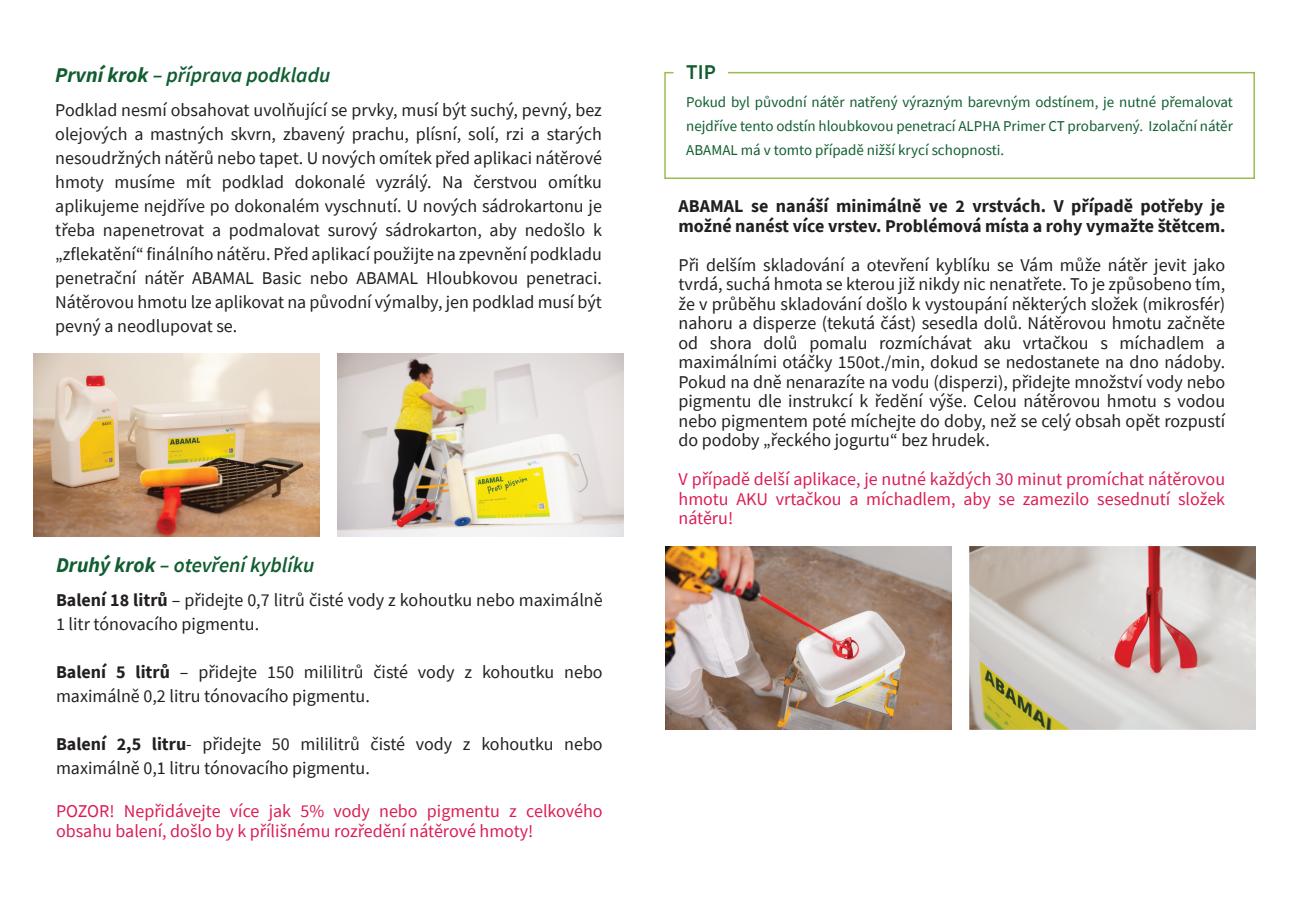
<style>
.page{position:relative;width:1289px;height:919px;background:#fff}
.page>*{position:absolute;margin:0;border:0;box-sizing:border-box;transform-origin:0 0}
.t1{font:italic 600 21px "Source Sans Pro";color:#105d30}
.t2{font:600 21px "Source Sans Pro";color:#105d30}
.t3{font:18px/24px "Source Sans Pro";color:#231f20}
.t4{font:18px/19.5px "Source Sans Pro";color:#da1d54}
.t5{font:700 18px/19.5px "Source Sans Pro";color:#231f20}
.t6{font:15px/24px "Source Sans Pro";color:#105d30;text-align:justify}
.s1{font-weight:700}
</style>
<div class="page">
<img style="left:969px;top:546px;width:286px;height:183px">
<img style="left:665px;top:546px;width:286px;height:183px">
<img style="left:34px;top:353px;width:286px;height:183px">
<img style="left:338px;top:353px;width:285px;height:183px">
<svg style="left:664px;top:71px;width:591px;height:108px"></svg>
<p class="t1" style="left:55px;top:61px;width:276px"><span class="s1">První krok</span> – příprava podkladu</p>
<p class="t3" style="left:55px;top:98px;width:548px;text-align:justify">Podklad nesmí obsahovat uvolňující se prvky, musí být suchý, pevný, bez olejových a mastných skvrn, zbavený prachu, plísní, solí, rzi a starých nesoudržných nátěrů nebo tapet. U nových omítek před aplikaci nátěrové hmoty musíme mít podklad dokonalé vyzrálý. Na čerstvou omítku aplikujeme nejdříve po dokonalém vyschnutí. U nových sádrokartonu je třeba napenetrovat a podmalovat surový sádrokarton, aby nedošlo k „zflekatění“ finálního nátěru. Před aplikací použijte na zpevnění podkladu penetrační nátěr ABAMAL Basic nebo ABAMAL Hloubkovou penetraci.<br>Nátěrovou hmotu lze aplikovat na původní výmalby, jen podklad musí být pevný a neodlupovat se.</p>
<p class="t1" style="left:56px;top:551px;width:260px"><span class="s1">Druhý krok</span> – otevření kyblíku</p>
<p class="t3" style="left:56px;top:587px;width:548px"><span class="s1">Balení 18 litrů</span> – přidejte 0,7 litrů čisté vody z kohoutku nebo maximálně<br>1 litr tónovacího pigmentu.</p>
<p class="t3" style="left:56px;top:659px;width:548px"><span class="s1">Balení 5 litrů</span> – přidejte 150 mililitrů čisté vody z kohoutku nebo maximálně 0,2 litru tónovacího pigmentu.</p>
<p class="t3" style="left:56px;top:731px;width:548px"><span class="s1">Balení 2,5 litru</span>- přidejte 50 mililitrů čisté vody z kohoutku nebo maximálně 0,1 litru tónovacího pigmentu.</p>
<p class="t4" style="left:56px;top:801px;width:548px">POZOR! Nepřidávejte více jak 5% vody nebo pigmentu z celkového obsahu balení, došlo by k přílišnému rozředění nátěrové hmoty!</p>
<p class="t2" style="left:686px;top:58px;width:31px">TIP</p>
<p class="t6" style="left:686px;top:90px;width:548px">Pokud byl původní nátěr natřený výrazným barevným odstínem, je nutné přemalovat nejdříve tento odstín hloubkovou penetrací ALPHA Primer CT probarvený. Izolační nátěr ABAMAL má v tomto případě nižší krycí schopnosti.</p>
<p class="t5" style="left:678px;top:196px;width:548px">ABAMAL se nanáší minimálně ve 2 vrstvách. V případě potřeby je možné nanést více vrstev. Problémová místa a rohy vymažte štětcem.</p>
<p class="t3" style="left:678px;top:255px;width:548px;line-height:19.5px;text-align:justify">Při delším skladování a otevření kyblíku se Vám může nátěr jevit jako tvrdá, suchá hmota se kterou již nikdy nic nenatřete. To je způsobeno tím, že v průběhu skladování došlo k vystoupání některých složek (mikrosfér) nahoru a disperze (tekutá část) sesedla dolů. Nátěrovou hmotu začněte od shora dolů pomalu rozmíchávat aku vrtačkou s míchadlem a maximálními otáčky 150ot./min, dokud se nedostanete na dno nádoby.<br>Pokud na dně nenarazíte na vodu (disperzi), přidejte množství vody nebo pigmentu dle instrukcí k ředění výše. Celou nátěrovou hmotu s vodou nebo pigmentem poté míchejte do doby, než se celý obsah opět rozpustí do podoby „řeckého jogurtu“ bez hrudek.</p>
<p class="t4" style="left:678px;top:469px;width:548px;text-align:justify">V případě delší aplikace, je nutné každých 30 minut promíchat nátěrovou hmotu AKU vrtačkou a míchadlem, aby se zamezilo sesednutí složek nátěru!</p>
</div>
